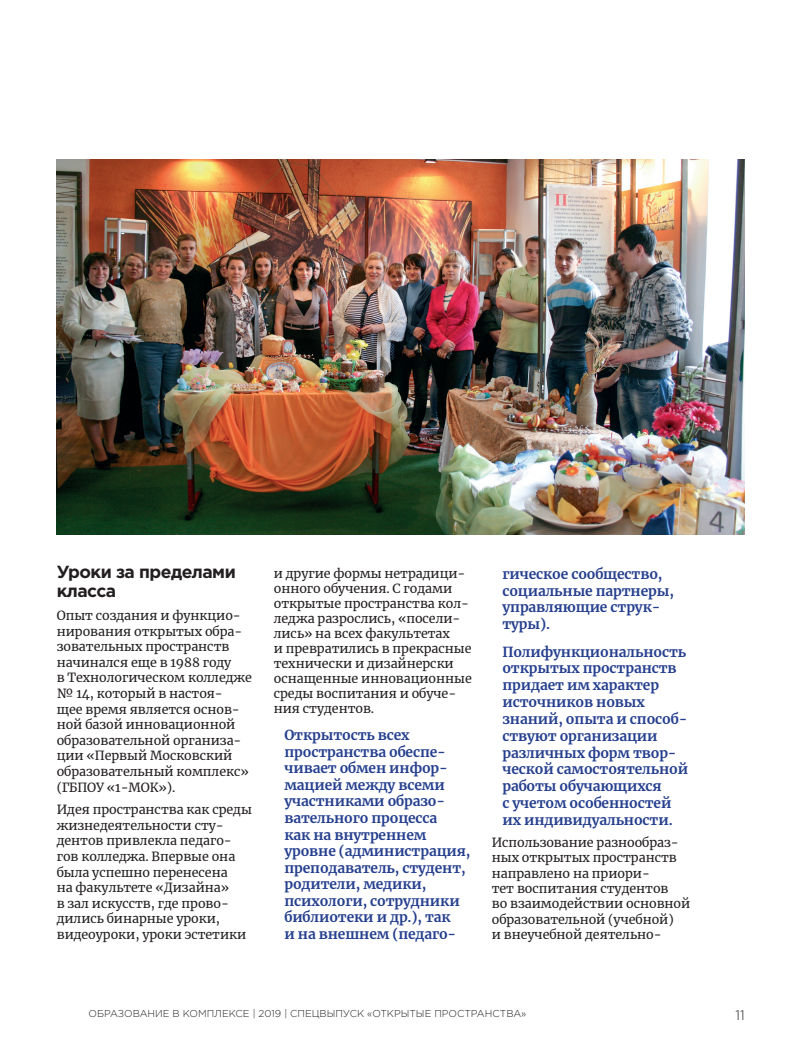
<style>
.page{position:relative;width:798px;height:1063px;background:#fff}
.page>*{position:absolute;margin:0;border:0;box-sizing:border-box;transform-origin:0 0}
.t1{font:700 17.5px/19.4px "Gotham Pro";letter-spacing:-.03em;color:#231f20}
.t2{font:700 13.75px/16.9px "Merriweather";letter-spacing:-.01em;color:#253f8e}
.t3{font:300 13.75px "Gotham Pro";color:#231f20}
.t4{font:12.5px/15.6px "Merriweather";letter-spacing:-.005em;color:#231f20}
.t5{font:300 10px "Gotham Pro";color:#231f20}
</style>
<div class="page">
<img style="left:57px;top:159px;width:687px;height:375px">
<h1 class="t1" style="left:57px;top:562px;width:180px">Уроки за пределами класса</h1>
<p class="t4" style="left:57px;top:607px;width:197px">Опыт создания и функцио&shy;нирования открытых обра&shy;зовательных пространств начинался еще в 1988 году<br>в Технологическом колледже № 14, который в настоя-<br>щее время является основ&shy;ной базой инновационной образовательной организа&shy;ции «Первый Московский образовательный комплекс» (ГБПОУ «1-МОК»).</p>
<p class="t4" style="left:57px;top:802px;width:196px">Идея пространства как среды жизнедеятельности сту&shy;дентов привлекла педаго&shy;гов колледжа. Впервые она была успешно перенесена<br>на факультете «Дизайна»<br>в зал искусств, где прово&shy;дились бинарные уроки, видеоуроки, уроки эстетики</p>
<p class="t4" style="left:274px;top:565px;width:199px;line-height:15.1px">и другие формы нетрадици&shy;онного обучения. С годами открытые пространства кол&shy;леджа разрослись, «посели&shy;лись» на всех факультетах<br>и превратились в прекрасные технически и дизайнерски оснащенные инновационные среды воспитания и обуче&shy;ния студентов.</p>
<p class="t2" style="left:284px;top:727px;width:187px">Открытость всех пространства обеспе&shy;чивает обмен инфор&shy;мацией между всеми участниками образо&shy;вательного процесса<br>как на внутреннем уровне (администрация, преподаватель, студент, родители, медики, психологи, сотрудники библиотеки и др.), так<br>и на внешнем (педаго-</p>
<p class="t2" style="left:502px;top:565px;width:173px">гическое сообщество, социальные партнеры, управляющие струк&shy;туры).</p>
<p class="t2" style="left:502px;top:643px;width:187px">Полифункциональность открытых пространств придает им характер источников новых знаний, опыта и способ&shy;ствуют организации различных форм твор&shy;ческой самостоятельной работы обучающихся<br>с учетом особенностей их индивидуальности.</p>
<p class="t4" style="left:491px;top:835px;width:200px;line-height:15.2px">Использование разнообраз&shy;ных открытых пространств направлено на приори-<br>тет воспитания студентов<br>во взаимодействии основной образовательной (учебной)<br>и внеучебной деятельно-</p>
<p class="t5" style="left:89px;top:1008px;width:439px">ОБРАЗОВАНИЕ В КОМПЛЕКСЕ | 2019 | СПЕЦВЫПУСК «ОТКРЫТЫЕ ПРОСТРАНСТВА»</p>
<p class="t3" style="left:735px;top:1008px;width:11px">11</p>
</div>
